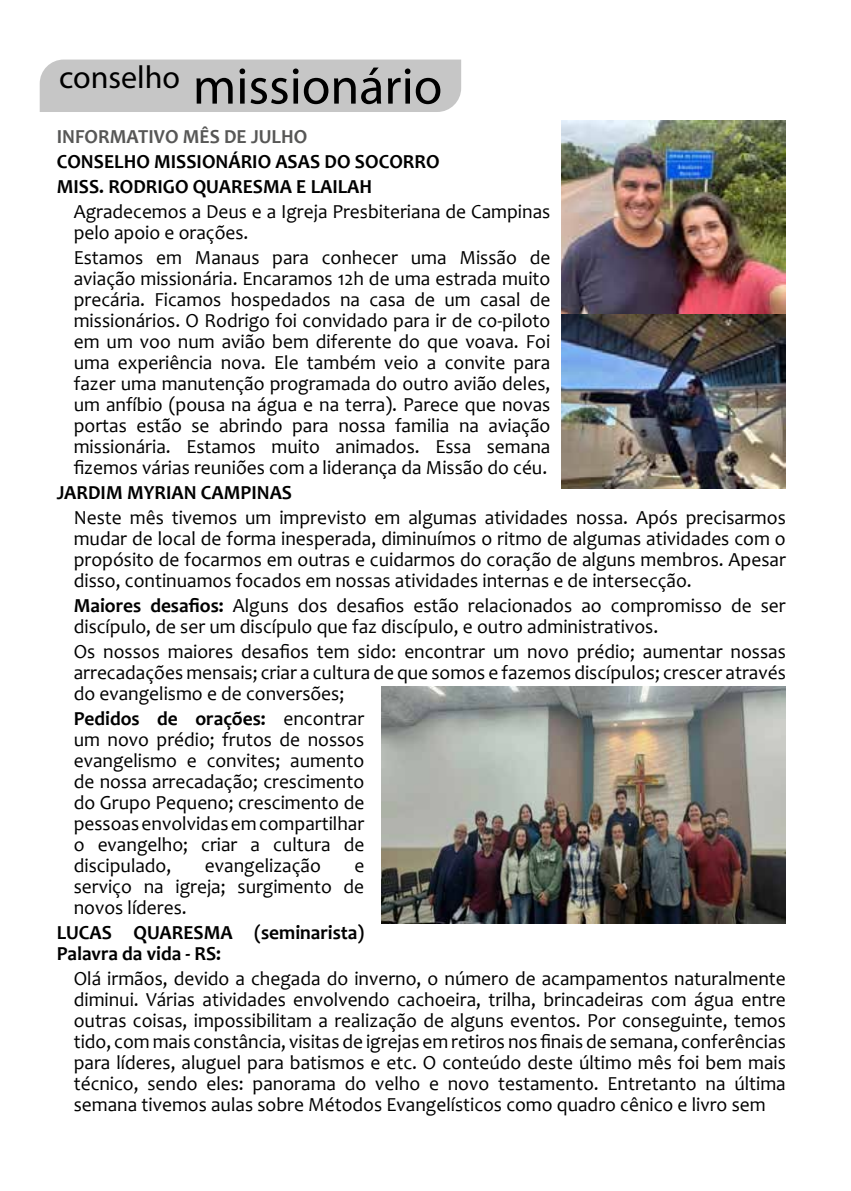
<style>
.page{position:relative;width:851px;height:1191px;background:#fff}
.page>*{position:absolute;margin:0;border:0;box-sizing:border-box;transform-origin:0 0}
.t1{font:52px "Myriad Pro";color:#000}
.t2{font:32px "Myriad Pro";color:#000}
.t3{font:20px/21px "Candara";color:#000;text-align:justify}
.t4{font:700 20px/25px "Candara";color:#000}
.t5{font:700 20px "Candara";color:#575756}
.s1{font-weight:700}
</style>
<div class="page">
<div style="left:40px;top:60px;width:421px;height:52px;background:#c6c6c6"></div>
<img style="left:561px;top:121px;width:224px;height:367px">
<img style="left:381px;top:686px;width:404px;height:237px">
<h2 class="t2" style="left:59px;top:58px;width:123px">conselho</h2>
<p class="t5" style="left:57px;top:124px;width:252px">INFORMATIVO MÊS DE JULHO</p>
<p class="t4" style="left:57px;top:148px;width:384px">CONSELHO MISSIONÁRIO ASAS DO SOCORRO<br>MISS. RODRIGO QUARESMA E LAILAH</p>
<p class="t3" style="left:74px;top:200px;width:478px">Agradecemos a Deus e a Igreja Presbiteriana de Campinas pelo apoio e orações.</p>
<p class="t3" style="left:74px;top:246px;width:478px">Estamos em Manaus para conhecer uma Missão de aviação missionária. Encaramos 12h de uma estrada muito precária. Ficamos hospedados na casa de um casal de missionários. O Rodrigo foi convidado para ir de co-piloto em um voo num avião bem diferente do que voava. Foi uma experiência nova. Ele também veio a convite para fazer uma manutenção programada do outro avião deles, um anfíbio (pousa na água e na terra). Parece que novas portas estão se abrindo para nossa familia na aviação missionária. Estamos muito animados. Essa semana fizemos várias reuniões com a liderança da Missão do céu.</p>
<p class="t4" style="left:57px;top:479px;width:237px">JARDIM MYRIAN CAMPINAS</p>
<p class="t3" style="left:74px;top:506px;width:713px">Neste mês tivemos um imprevisto em algumas atividades nossa. Após precisarmos mudar de local de forma inesperada, diminuímos o ritmo de algumas atividades com o propósito de focarmos em outras e cuidarmos do coração de alguns membros. Apesar disso, continuamos focados em nossas atividades internas e de intersecção.</p>
<p class="t3" style="left:74px;top:594px;width:713px"><span class="s1">Maiores desafios:</span> Alguns dos desafios estão relacionados ao compromisso de ser discípulo, de ser um discípulo que faz discípulo, e outro administrativos.</p>
<p class="t3" style="left:74px;top:640px;width:713px">Os nossos maiores desafios tem sido: encontrar um novo prédio; aumentar nossas arrecadações mensais; criar a cultura de que somos e fazemos discípulos; crescer através do evangelismo e de conversões;</p>
<p class="t3" style="left:74px;top:707px;width:292px"><span class="s1">Pedidos de orações:</span> encontrar um novo prédio; frutos de nossos evangelismo e convites; aumento de nossa arrecadação; crescimento do Grupo Pequeno; crescimento de pessoas envolvidas em compartilhar o evangelho; criar a cultura de discipulado,</p>
<h1 class="t1" style="left:193px;top:54px;width:251px">missionário</h1>
<p class="t3" style="left:205px;top:854px;width:117px">evangelização</p>
<p class="t3" style="left:74px;top:854px;width:292px;text-indent:280px">e serviço na igreja; surgimento de novos líderes.</p>
<p class="t4" style="left:57px;top:921px;width:309px;line-height:21px">LUCAS QUARESMA (seminarista)<br>Palavra da vida - RS:</p>
<p class="t3" style="left:74px;top:967px;width:713px">Olá irmãos, devido a chegada do inverno, o número de acampamentos naturalmente diminui. Várias atividades envolvendo cachoeira, trilha, brincadeiras com água entre outras coisas, impossibilitam a realização de alguns eventos. Por conseguinte, temos tido, com mais constância, visitas de igrejas em retiros nos finais de semana, conferências para líderes, aluguel para batismos e etc. O conteúdo deste último mês foi bem mais técnico, sendo eles: panorama do velho e novo testamento. Entretanto na última semana tivemos aulas sobre Métodos Evangelísticos como quadro cênico e livro sem</p>
</div>
